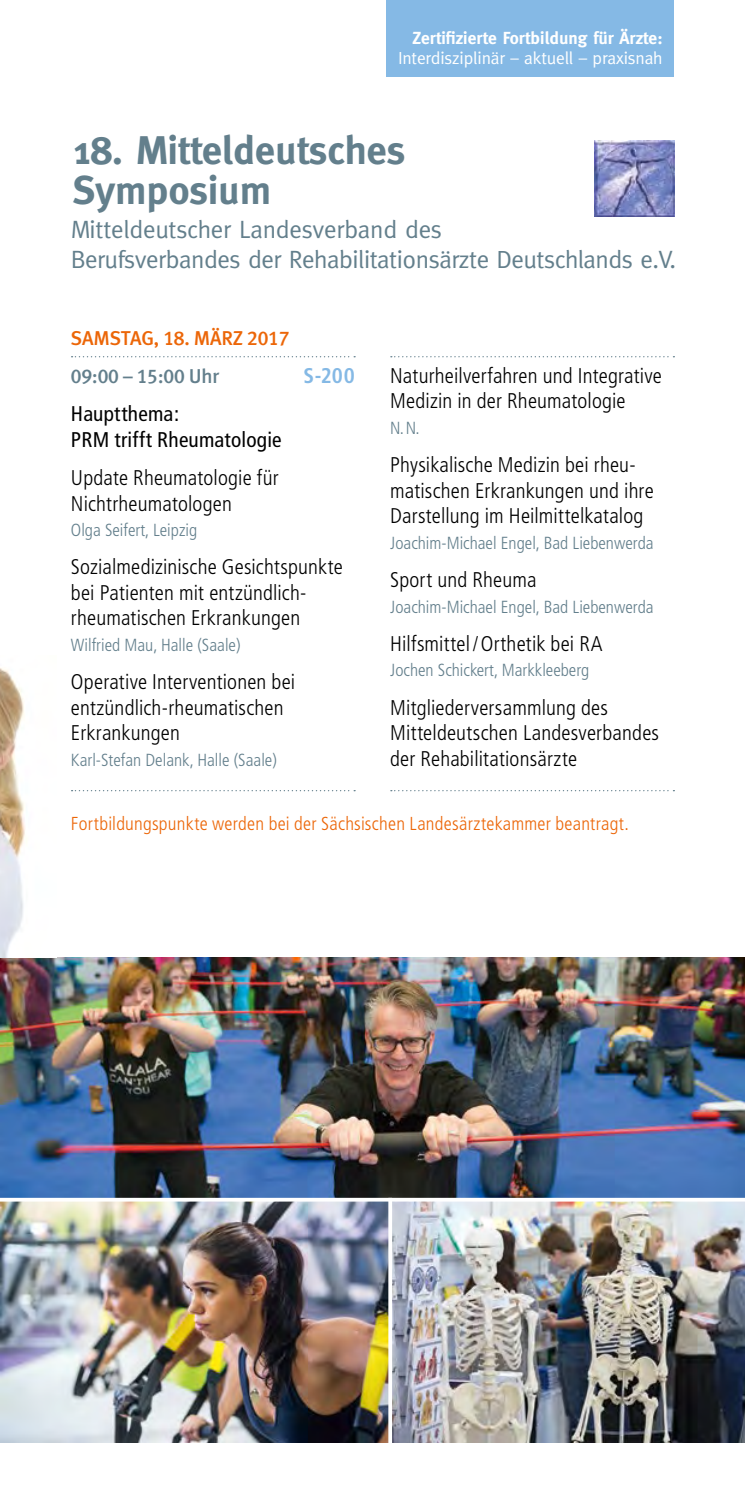
<style>
.page{position:relative;width:745px;height:1489px;background:#fff}
.page>*{position:absolute;margin:0;border:0;box-sizing:border-box;transform-origin:0 0}
.t1{font:700 40px/40px "Meta Plus";color:#637f8c}
.t2{font:25px/30px "Meta Plus";letter-spacing:-.02em;color:#637f8c}
.t3{font:300 condensed 21.25px/25.5px "Frutiger";letter-spacing:.005em;color:#000}
.t4{font:condensed 21.25px/25.5px "Frutiger";letter-spacing:.01em;color:#000}
.t5{font:700 condensed 21.25px "Frutiger";color:#85b9e5}
.t6{font:20px/38.2px "Meta Plus Medium Caps";letter-spacing:-.01em;color:#ec6608}
.t7{font:300 condensed 18.75px "Frutiger";letter-spacing:.01em;color:#ec6608}
.t8{font:300 condensed 17.5px "Frutiger";color:#637f8c}
.t9{font:17.5px "Meta Plus";letter-spacing:-.01em;color:#fff}
.t10{font:700 17.5px "Meta Plus";color:#fff}
.s1{color:#637f8c}
.s2{font-family:"Meta Plus";font-weight:500;color:#637f8c}
</style>
<div class="page">
<svg style="left:71px;top:356px;width:284px;height:1px"></svg>
<svg style="left:71px;top:790px;width:284px;height:1px"></svg>
<svg style="left:390px;top:356px;width:284px;height:1px"></svg>
<svg style="left:390px;top:790px;width:284px;height:1px"></svg>
<img style="left:0;top:1201px;width:388px;height:240px">
<img style="left:0;top:957px;width:744px;height:240px">
<img style="left:0;top:668px;width:25px;height:289px">
<img style="left:392px;top:1201px;width:352px;height:240px">
<svg style="left:388px;top:1201px;width:1px;height:242px"></svg>
<svg style="left:0;top:1197px;width:744px;height:1px"></svg>
<div style="left:386px;top:0;width:287px;height:77px;background:#85b9e5"></div>
<img style="left:594px;top:141px;width:79px;height:76px">
<p class="t10" style="left:412px;top:28px;width:251px">Zertifizierte Fortbildung für Ärzte:</p>
<p class="t9" style="left:398px;top:48px;width:266px">Interdisziplinär – aktuell – praxisnah</p>
<h1 class="t1" style="left:73px;top:130px;width:334px">18. Mitteldeutsches<br>Symposium</h1>
<p class="t2" style="left:71px;top:214px;width:606px">Mitteldeutscher Landesverband des<br>Berufsverbandes der Rehabilitationsärzte Deutschlands e.V.</p>
<p class="t6" style="left:71px;top:318px;width:220px">SAMSTAG, 18. MÄRZ 2017<br><span class="s1">09:00 – 15:00</span> <span class="s2">Uhr</span></p>
<p class="t5" style="left:303px;top:363px;width:53px">S-200</p>
<p class="t4" style="left:71px;top:401px;width:212px">Hauptthema:<br>PRM trifft Rheumatologie</p>
<p class="t3" style="left:71px;top:465px;width:209px">Update Rheumatologie für<br>Nichtrheumatologen</p>
<p class="t8" style="left:71px;top:520px;width:128px">Olga Seifert, Leipzig</p>
<p class="t3" style="left:71px;top:554px;width:273px">Sozialmedizinische Gesichtspunkte bei Patienten mit entzündlich&shy;rheumatischen Erkrankungen</p>
<p class="t8" style="left:71px;top:635px;width:171px">Wilfried Mau, Halle (Saale)</p>
<p class="t3" style="left:71px;top:669px;width:226px">Operative Interventionen bei entzündlich-rheumatischen<br>Erkrankungen</p>
<p class="t8" style="left:71px;top:749px;width:207px">Karl-Stefan Delank, Halle (Saale)</p>
<p class="t3" style="left:390px;top:363px;width:273px">Naturheilverfahren und Integrative<br>Medizin in der Rheumatologie</p>
<p class="t8" style="left:390px;top:418px;width:31px">N.N.</p>
<p class="t3" style="left:390px;top:452px;width:265px">Physikalische Medizin bei rheu&shy;matischen Erkrankungen und ihre<br>Darstellung im Heilmittelkatalog</p>
<p class="t8" style="left:390px;top:533px;width:265px">Joachim-Michael Engel, Bad Liebenwerda</p>
<p class="t3" style="left:390px;top:567px;width:148px">Sport und Rheuma</p>
<p class="t8" style="left:390px;top:596px;width:265px">Joachim-Michael Engel, Bad Liebenwerda</p>
<p class="t3" style="left:390px;top:631px;width:214px">Hilfsmittel/Orthetik bei RA</p>
<p class="t8" style="left:390px;top:660px;width:200px">Jochen Schickert, Markkleeberg</p>
<p class="t3" style="left:390px;top:695px;width:270px">Mitgliederversammlung des<br>Mitteldeutschen Landesverbandes der Rehabilitationsärzte</p>
<p class="t7" style="left:71px;top:812px;width:559px">Fortbildungspunkte werden bei der Sächsischen Landesärztekammer beantragt.</p>
</div>
